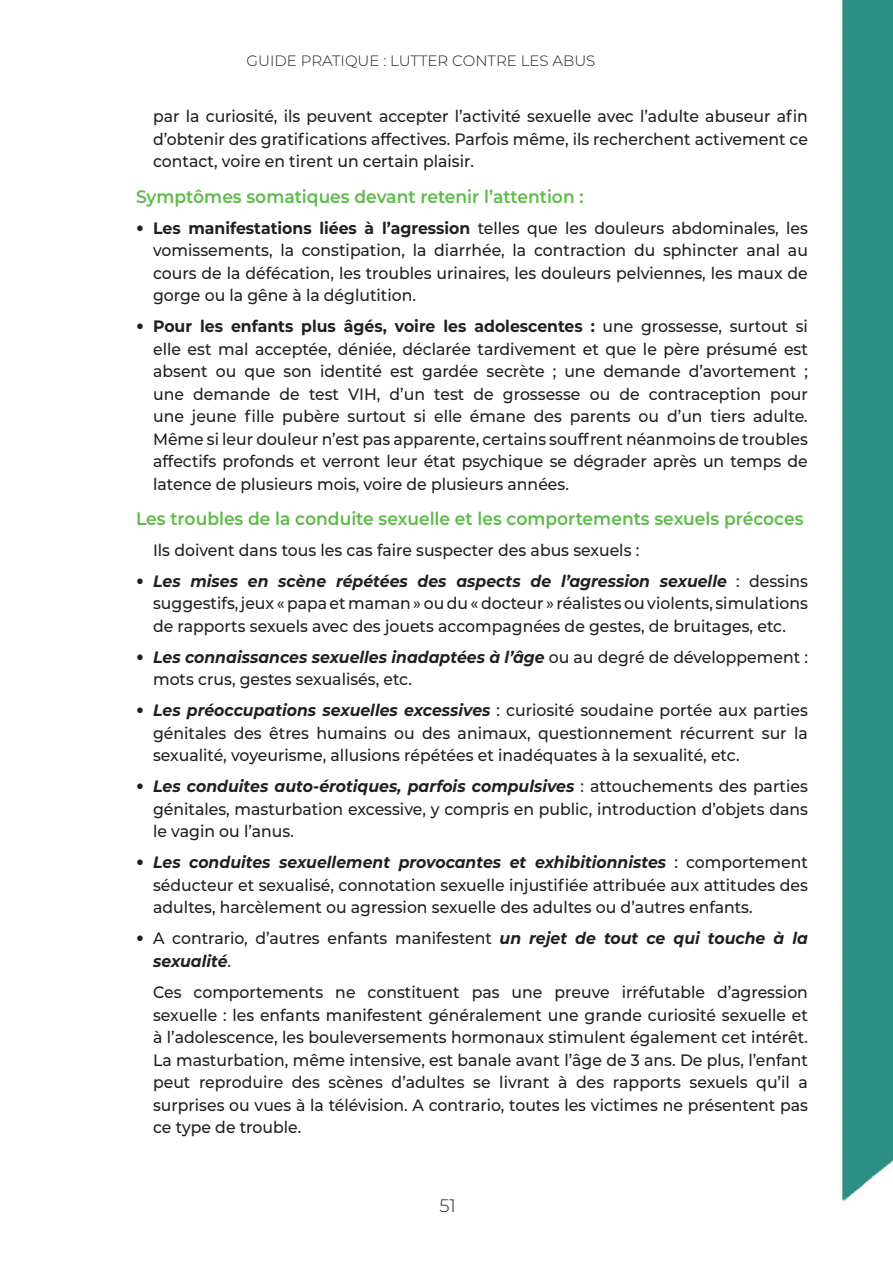
<style>
.page{position:relative;width:893px;height:1263px;background:#fff}
.page>*{position:absolute;margin:0;border:0;box-sizing:border-box;transform-origin:0 0}
.t1{font:600 18px "Montserrat";color:#5dbb4a;scale:.95 1}
.t2{font:300 18px "Montserrat";color:#231f20}
.t3{font:500 16.5px/22.5px "Montserrat";color:#231f20;text-align:justify;scale:.95 1}
.t4{font:300 15px "Montserrat";color:#231f20}
.s1{font-family:"Quorum Std";font-weight:400}
.s2{font-weight:700}
.s3{font-weight:700;font-style:italic}
</style>
<div class="page">
<div style="left:841px;top:0;width:52px;height:1203px;background:#2e8f84"></div>
<p class="t4" style="left:247px;top:50px;width:350px">GUIDE PRATIQUE : LUTTER CONTRE LES ABUS</p>
<p class="t3" style="left:153px;top:105px;width:691px">par la curiosité, ils peuvent accepter l’activité sexuelle avec l’adulte abuseur afin d’obtenir des gratifications affectives. Parfois même, ils recherchent activement ce contact, voire en tirent un certain plaisir.</p>
<p class="t1" style="left:136px;top:183px;width:473px">Symptômes somatiques devant retenir l’attention :</p>
<p class="t3" style="left:153px;top:216px;width:691px;text-indent:-17px"><span class="s1">•</span> <span class="s2">Les manifestations liées à l’agression</span> telles que les douleurs abdominales, les vomissements, la constipation, la diarrhée, la contraction du sphincter anal au cours de la défécation, les troubles urinaires, les douleurs pelviennes, les maux de gorge ou la gêne à la déglutition.</p>
<p class="t3" style="left:153px;top:314px;width:691px;text-indent:-17px"><span class="s1">•</span> <span class="s2">Pour les enfants plus âgés, voire les adolescentes :</span> une grossesse, surtout si elle est mal acceptée, déniée, déclarée tardivement et que le père présumé est absent ou que son identité est gardée secrète ; une demande d’avortement ; une demande de test VIH, d’un test de grossesse ou de contraception pour une jeune fille pubère surtout si elle émane des parents ou d’un tiers adulte.<br>Même si leur douleur n’est pas apparente, certains souffrent néanmoins de troubles affectifs profonds et verront leur état psychique se dégrader après un temps de latence de plusieurs mois, voire de plusieurs années.</p>
<p class="t1" style="left:136px;top:506px;width:704px">Les troubles de la conduite sexuelle et les comportements sexuels précoces</p>
<p class="t3" style="left:153px;top:538px;width:513px">Ils doivent dans tous les cas faire suspecter des abus sexuels :</p>
<p class="t3" style="left:153px;top:569px;width:691px;text-indent:-17px"><span class="s1">•</span> <span class="s3">Les mises en scène répétées des aspects de l’agression sexuelle</span> : dessins suggestifs, jeux « papa et maman » ou du « docteur » réalistes ou violents, simulations de rapports sexuels avec des jouets accompagnées de gestes, de bruitages, etc.</p>
<p class="t3" style="left:153px;top:645px;width:691px;text-indent:-17px"><span class="s1">•</span> <span class="s3">Les connaissances sexuelles inadaptées à l’âge</span> ou au degré de développement : mots crus, gestes sexualisés, etc.</p>
<p class="t3" style="left:153px;top:699px;width:691px;text-indent:-17px"><span class="s1">•</span> <span class="s3">Les préoccupations sexuelles excessives</span> : curiosité soudaine portée aux parties génitales des êtres humains ou des animaux, questionnement récurrent sur la sexualité, voyeurisme, allusions répétées et inadéquates à la sexualité, etc.</p>
<p class="t3" style="left:153px;top:775px;width:691px;text-indent:-17px"><span class="s1">•</span> <span class="s3">Les conduites auto-érotiques, parfois compulsives</span> : attouchements des parties génitales, masturbation excessive, y compris en public, introduction d’objets dans le vagin ou l’anus.</p>
<p class="t3" style="left:153px;top:851px;width:691px;text-indent:-17px"><span class="s1">•</span> <span class="s3">Les conduites sexuellement provocantes et exhibitionnistes</span> : comportement séducteur et sexualisé, connotation sexuelle injustifiée attribuée aux attitudes des adultes, harcèlement ou agression sexuelle des adultes ou d’autres enfants.</p>
<p class="t3" style="left:153px;top:927px;width:691px;text-indent:-17px"><span class="s1">•</span> A contrario, d’autres enfants manifestent <span class="s3">un rejet de tout ce qui touche à la sexualité</span>.</p>
<p class="t3" style="left:153px;top:980px;width:691px">Ces comportements ne constituent pas une preuve irréfutable d’agression sexuelle : les enfants manifestent généralement une grande curiosité sexuelle et à l’adolescence, les bouleversements hormonaux stimulent également cet intérêt.<br>La masturbation, même intensive, est banale avant l’âge de 3 ans. De plus, l’enfant peut reproduire des scènes d’adultes se livrant à des rapports sexuels qu’il a surprises ou vues à la télévision. A contrario, toutes les victimes ne présentent pas ce type de trouble.</p>
<p class="t2" style="left:439px;top:1193px;width:18px">51</p>
</div>
